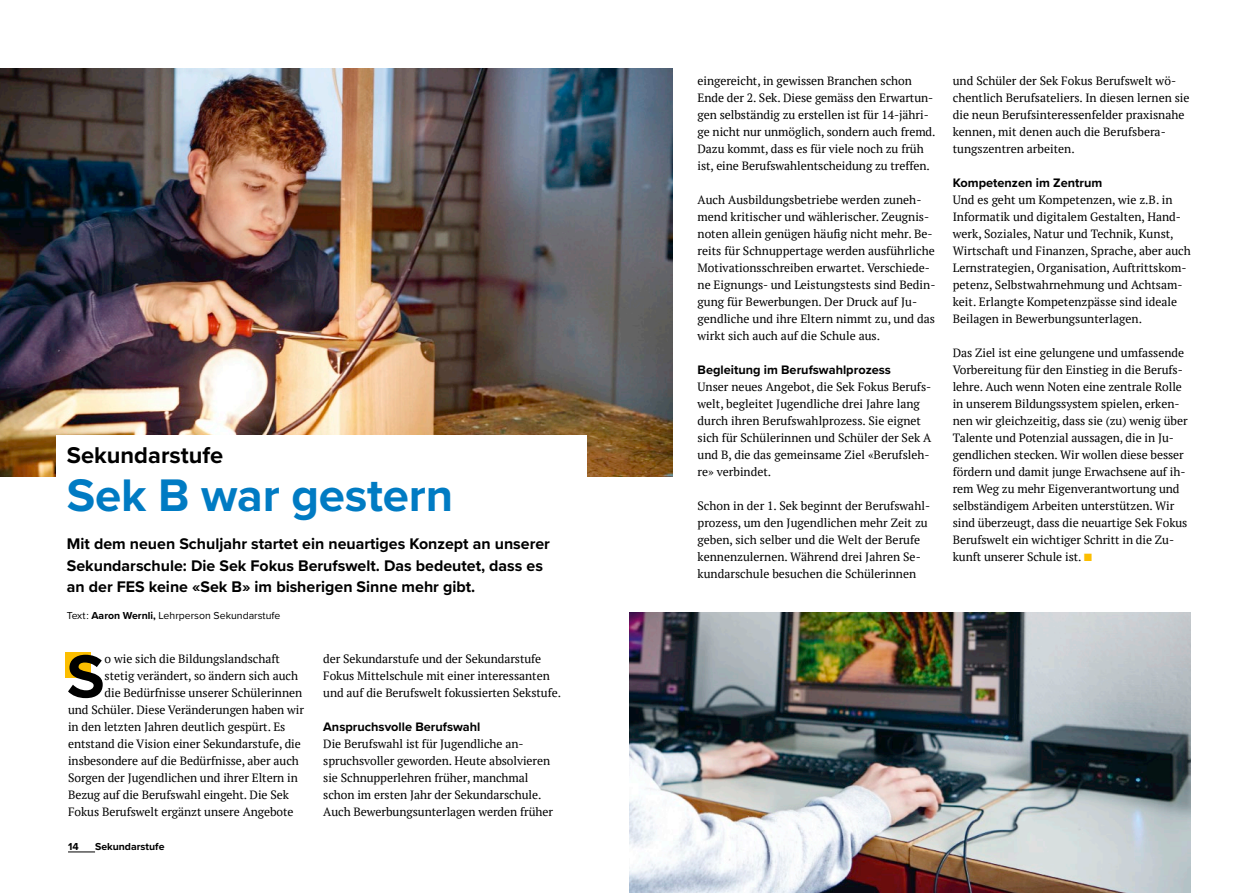
<style>
.page{position:relative;width:1259px;height:893px;background:#fff}
.page>*{position:absolute;margin:0;border:0;box-sizing:border-box;transform-origin:0 0}
.t1{font:700 63px "Proxima Nova";color:#000}
.t2{font:700 47.4px "Proxima Nova";letter-spacing:-.005em;color:#007bc3}
.t3{font:700 23.7px "Proxima Nova";color:#000}
.t4{font:700 15.9px/21.3px "Proxima Nova";color:#000}
.t5{font:700 12.75px "Proxima Nova";color:#000}
.t6{font:12px/17px "PT Serif";letter-spacing:-.005em;color:#000}
.t7{font:10.5px "Proxima Nova";color:#000}
.t8{font:700 10.5px "Proxima Nova";color:#000}
.s1{font-weight:700}
.s2{font-family:"Proxima Nova";font-weight:700;font-size:12.75px;color:#fcbe00}
</style>
<div class="page">
<img style="left:0;top:68px;width:672px;height:408px">
<svg style="left:68px;top:851px;width:27px;height:1px"></svg>
<div style="left:56px;top:435px;width:531px;height:160px;background:#fff"></div>
<div style="left:65px;top:652px;width:26px;height:25px;background:#fcbe00"></div>
<img style="left:629px;top:612px;width:562px;height:281px">
<h3 class="t3" style="left:67px;top:437px;width:158px">Sekundarstufe</h3>
<h2 class="t2" style="left:67px;top:460px;width:388px">Sek B war gestern</h2>
<h3 class="t4" style="left:67px;top:533px;width:484px">Mit dem neuen Schuljahr startet ein neuartiges Konzept an unserer<br>Sekundarschule: Die Sek Fokus Berufswelt. Das bedeutet, dass es an der FES keine «Sek B» im bisherigen Sinne mehr gibt.</h3>
<p class="t7" style="left:67px;top:607px;width:215px">Text : <span class="s1">Aaron Wernli,</span> Lehrperson Sekundarstufe</p>
<h1 class="t1" style="left:67px;top:629px;width:39px">S</h1>
<p class="t6" style="left:105px;top:650px;width:177px">o wie sich die Bildungslandschaft</p>
<p class="t6" style="left:323px;top:650px;width:239px">der Sekundarstufe und der Sekundarstufe<br>Fokus Mittelschule mit einer interessanten und auf die Berufswelt fokussierten Sekstufe.</p>
<p class="t5" style="left:323px;top:718px;width:159px">Anspruchsvolle Berufswahl</p>
<p class="t6" style="left:323px;top:735px;width:231px">Die Berufswahl ist für Jugendliche an&shy;spruchsvoller geworden. Heute absolvieren sie Schnupperlehren früher, manchmal schon im ersten Jahr der Sekundarschule.<br>Auch Bewerbungsunterlagen werden früher</p>
<p class="t6" style="left:105px;top:667px;width:195px">stetig verändert, so ändern sich auch</p>
<p class="t6" style="left:105px;top:684px;width:199px">die Bedürfnisse unserer Schülerinnen</p>
<p class="t6" style="left:68px;top:701px;width:237px">und Schüler. Diese Veränderungen haben wir</p>
<p class="t6" style="left:68px;top:718px;width:219px">in den letzten Jahren deutlich gespürt. Es</p>
<p class="t6" style="left:68px;top:735px;width:234px">entstand die Vision einer Sekundarstufe, die</p>
<p class="t6" style="left:68px;top:752px;width:232px">insbesondere auf die Bedürfnisse, aber auch</p>
<p class="t6" style="left:68px;top:769px;width:231px">Sorgen der Jugendlichen und ihrer Eltern in</p>
<p class="t6" style="left:68px;top:786px;width:222px">Bezug auf die Berufswahl eingeht. Die Sek</p>
<p class="t6" style="left:68px;top:803px;width:227px">Fokus Berufswelt ergänzt unsere Angebote</p>
<p class="t8" style="left:68px;top:839px;width:12px">14</p>
<p class="t8" style="left:95px;top:839px;width:71px">Sekundarstufe</p>
<p class="t6" style="left:697px;top:72px;width:239px">eingereicht, in gewissen Branchen schon Ende der 2. Sek. Diese gemäss den Erwartun&shy;gen selbständig zu erstellen ist für 14-jähri&shy;ge nicht nur unmöglich, sondern auch fremd.<br>Dazu kommt, dass es für viele noch zu früh ist, eine Berufswahlentscheidung zu treffen.</p>
<p class="t6" style="left:697px;top:191px;width:239px">Auch Ausbildungsbetriebe werden zuneh&shy;mend kritischer und wählerischer. Zeugnis&shy;noten allein genügen häufig nicht mehr. Be&shy;reits für Schnuppertage werden ausführliche Motivationsschreiben erwartet. Verschiede&shy;ne Eignungs- und Leistungstests sind Bedin&shy;gung für Bewerbungen. Der Druck auf Ju&shy;gendliche und ihre Eltern nimmt zu, und das wirkt sich auch auf die Schule aus.</p>
<p class="t5" style="left:697px;top:360px;width:195px">Begleitung im Berufswahlprozess</p>
<p class="t6" style="left:697px;top:378px;width:235px">Unser neues Angebot, die Sek Fokus Berufs&shy;welt, begleitet Jugendliche drei Jahre lang durch ihren Berufswahlprozess. Sie eignet sich für Schülerinnen und Schüler der Sek A und B, die das gemeinsame Ziel «Berufsleh&shy;re» verbindet.</p>
<p class="t6" style="left:697px;top:497px;width:234px">Schon in der 1. Sek beginnt der Berufswahl&shy;prozess, um den Jugendlichen mehr Zeit zu geben, sich selber und die Welt der Berufe kennenzulernen. Während drei Jahren Se&shy;kundarschule besuchen die Schülerinnen</p>
<p class="t6" style="left:952px;top:72px;width:238px">und Schüler der Sek Fokus Berufswelt wö&shy;chentlich Berufsateliers. In diesen lernen sie die neun Berufsinteressenfelder praxisnahe kennen, mit denen auch die Berufsbera&shy;tungszentren arbeiten.</p>
<p class="t5" style="left:952px;top:173px;width:151px">Kompetenzen im Zentrum</p>
<p class="t6" style="left:952px;top:191px;width:240px">Und es geht um Kompetenzen, wie z.B. in Informatik und digitalem Gestalten, Hand&shy;werk, Soziales, Natur und Technik, Kunst, Wirtschaft und Finanzen, Sprache, aber auch Lernstrategien, Organisation, Auftrittskom&shy;petenz, Selbstwahrnehmung und Achtsam&shy;keit. Erlangte Kompetenzpässe sind ideale Beilagen in Bewerbungsunterlagen.</p>
<p class="t6" style="left:952px;top:344px;width:236px">Das Ziel ist eine gelungene und umfassende Vorbereitung für den Einstieg in die Berufs&shy;lehre. Auch wenn Noten eine zentrale Rolle in unserem Bildungssystem spielen, erken&shy;nen wir gleichzeitig, dass sie (zu) wenig über Talente und Potenzial aussagen, die in Ju&shy;gendlichen stecken. Wir wollen diese besser fördern und damit junge Erwachsene auf ih&shy;rem Weg zu mehr Eigenverantwortung und selbständigem Arbeiten unterstützen. Wir sind überzeugt, dass die neuartige Sek Fokus Berufswelt ein wichtiger Schritt in die Zu&shy;kunft unserer Schule ist. <span class="s2">■</span></p>
</div>
